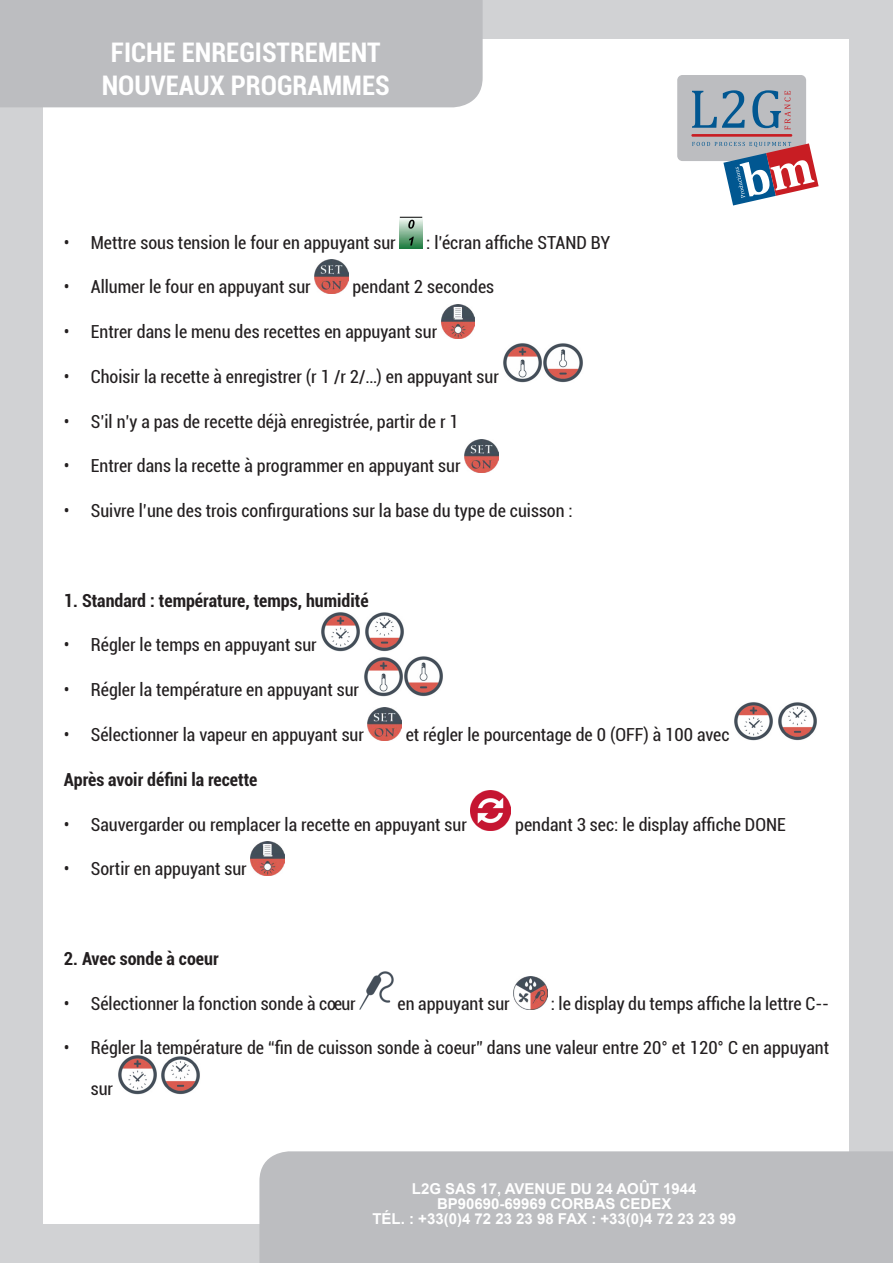
<style>
.page{position:relative;width:893px;height:1263px;background:#d1d2d4}
.page>*{position:absolute;margin:0;border:0;box-sizing:border-box;transform-origin:0 0}
.titre{font:700 condensed 27px "Roboto";color:#fff}
.t1{font:condensed 18px "Roboto";color:#231f20}
.paragraphe{font:700 condensed 18px "Roboto";color:#231f20}
.t2{font:700 15px/15px "Arial";color:#fff;text-align:center}
</style>
<div class="page">
<div style="left:44px;top:39px;width:805px;height:1185px;background:#fff"></div>
<div style="left:0;top:0;width:483px;height:107px;background:#bcbdc0"></div>
<div style="left:259px;top:1151px;width:634px;height:112px;background:#bcbdc0"></div>
<div style="left:677px;top:75px;width:129px;height:86px;background:#bcbdc0;border-radius:5px"></div>
<svg style="left:692px;top:90px;width:53px;height:38px"></svg>
<svg style="left:752px;top:90px;width:38px;height:40px"></svg>
<hr style="left:691px;top:134px;width:101px;height:3px;background:#c81d23">
<svg style="left:692px;top:142px;width:127px;height:63px"></svg>
<svg style="left:400px;top:217px;width:22px;height:32px"></svg>
<img style="left:315px;top:260px;width:33px;height:33px">
<img style="left:441px;top:305px;width:34px;height:33px">
<img style="left:503px;top:343px;width:80px;height:40px">
<img style="left:464px;top:439px;width:34px;height:33px">
<img style="left:321px;top:612px;width:39px;height:39px">
<img style="left:365px;top:612px;width:39px;height:39px">
<img style="left:364px;top:656px;width:79px;height:40px">
<img style="left:368px;top:707px;width:34px;height:34px">
<img style="left:734px;top:702px;width:39px;height:39px">
<img style="left:778px;top:702px;width:39px;height:39px">
<img style="left:471px;top:791px;width:40px;height:39px">
<img style="left:251px;top:842px;width:33px;height:33px">
<img style="left:359px;top:971px;width:35px;height:38px">
<img style="left:513px;top:976px;width:34px;height:33px">
<img style="left:118px;top:1055px;width:39px;height:40px">
<img style="left:161px;top:1056px;width:39px;height:39px">
<p class="titre" style="left:111px;top:34px;width:271px">FICHE ENREGISTREMENT</p>
<p class="titre" style="left:102px;top:66px;width:290px">NOUVEAUX PROGRAMMES</p>
<p class="t1" style="left:64px;top:230px;width:334px">• Mettre sous tension le four en appuyant sur</p>
<p class="t1" style="left:426px;top:230px;width:186px">: l’écran affiche STAND BY</p>
<p class="t1" style="left:64px;top:274px;width:248px">• Allumer le four en appuyant sur</p>
<p class="t1" style="left:352px;top:274px;width:143px">pendant 2 secondes</p>
<p class="t1" style="left:64px;top:319px;width:375px">• Entrer dans le menu des recettes en appuyant sur</p>
<p class="t1" style="left:64px;top:364px;width:437px">• Choisir la recette à enregistrer (r 1 /r 2/…) en appuyant sur</p>
<p class="t1" style="left:64px;top:409px;width:396px">• S’il n’y a pas de recette déjà enregistrée, partir de r 1</p>
<p class="t1" style="left:64px;top:453px;width:398px">• Entrer dans la recette à programmer en appuyant sur</p>
<p class="t1" style="left:64px;top:498px;width:510px">• Suivre l’une des trois confirgurations sur la base du type de cuisson :</p>
<p class="paragraphe" style="left:64px;top:588px;width:306px">1. Standard : température, temps, humidité</p>
<p class="t1" style="left:64px;top:632px;width:254px">• Régler le temps en appuyant sur</p>
<p class="t1" style="left:64px;top:677px;width:297px">• Régler la température en appuyant sur</p>
<p class="t1" style="left:64px;top:722px;width:302px">• Sélectionner la vapeur en appuyant sur</p>
<p class="t1" style="left:406px;top:722px;width:325px">et régler le pourcentage de 0 (OFF) à 100 avec</p>
<p class="paragraphe" style="left:64px;top:767px;width:195px">Après avoir défini la recette</p>
<p class="t1" style="left:64px;top:811px;width:405px">• Sauvergarder ou remplacer la recette en appuyant sur</p>
<p class="t1" style="left:515px;top:811px;width:272px">pendant 3 sec: le display affiche DONE</p>
<p class="t1" style="left:64px;top:856px;width:185px">• Sortir en appuyant sur</p>
<p class="paragraphe" style="left:64px;top:946px;width:156px">2. Avec sonde à coeur</p>
<p class="t1" style="left:64px;top:991px;width:293px">• Sélectionner la fonction sonde à cœur</p>
<p class="t1" style="left:398px;top:991px;width:114px">en appuyant sur</p>
<p class="t1" style="left:551px;top:991px;width:280px">: le display du temps affiche la lettre C--</p>
<p class="t1" style="left:64px;top:1035px;width:767px">• Régler la température de “fin de cuisson sonde à coeur” dans une valeur entre 20° et 120° C en appuyant</p>
<p class="t1" style="left:91px;top:1076px;width:24px">sur</p>
<p class="t2" style="left:372px;top:1181px;width:365px">L2G SAS 17, AVENUE DU 24 AOÛT 1944<br>BP90690-69969 CORBAS CEDEX<br>TÉL. : +33(0)4 72 23 23 98 FAX : +33(0)4 72 23 23 99</p>
</div>
